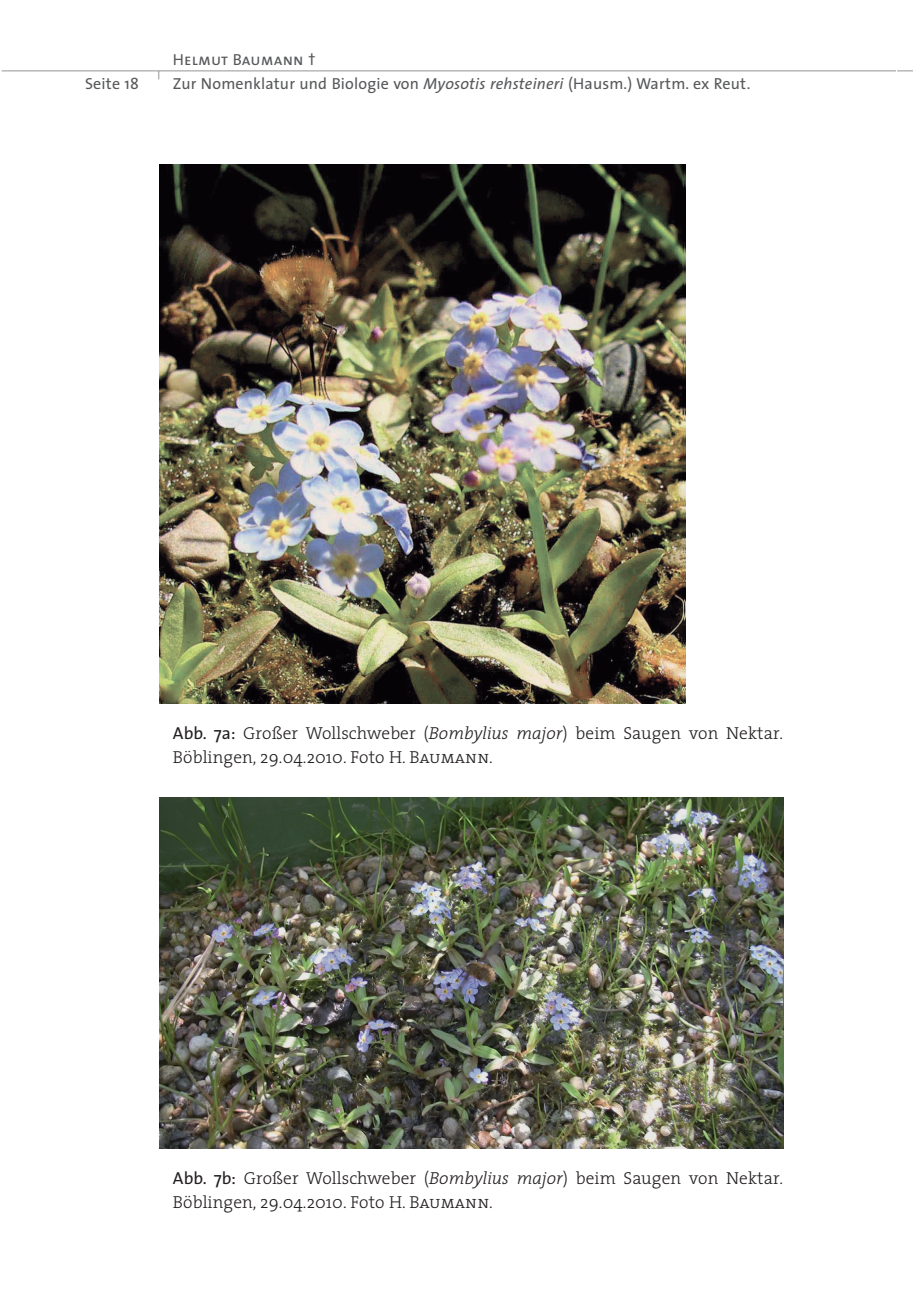
<style>
.page{position:relative;width:913px;height:1310px;background:#fff}
.page>*{position:absolute;margin:0;border:0;box-sizing:border-box;transform-origin:0 0}
.t1{font:300 17.4px/24px "The Serif";letter-spacing:.005em;color:#231f20}
.t2{font:16px "The Sans";letter-spacing:.01em;color:#57585a}
.t3{font:16px "The Sans Caps";letter-spacing:.01em;color:#57585a}
.s1{font-style:italic}
.s2{font-family:"The Sans";font-weight:400}
.s3{font-family:"The Serif Light Caps";font-weight:400}
</style>
<div class="page">
<hr style="left:2px;top:70px;width:894px;height:1px;background:#939598">
<svg style="left:897px;top:70px;width:16px;height:1px"></svg>
<img style="left:160px;top:164px;width:524px;height:539px">
<img style="left:160px;top:797px;width:623px;height:351px">
<p class="t3" style="left:173px;top:46px;width:144px">Helmut Baumann †</p>
<p class="t2" style="left:85px;top:70px;width:55px">Seite 18</p>
<p class="t2" style="left:173px;top:70px;width:579px">Zur Nomenklatur und Biologie von <span class="s1">Myosotis rehsteineri</span> (Hausm.) Wartm. ex Reut.</p>
<p class="t1" style="left:173px;top:720px;width:611px"><span class="s2">Abb. 7a:</span> Großer Wollschweber (<span class="s1">Bombylius major</span>) beim Saugen von Nektar.<br>Böblingen, 29.04.2010. Foto <span class="s3">H. Baumann</span>.</p>
<p class="t1" style="left:173px;top:1165px;width:611px"><span class="s2">Abb. 7b:</span> Großer Wollschweber (<span class="s1">Bombylius major</span>) beim Saugen von Nektar.<br>Böblingen, 29.04.2010. Foto <span class="s3">H. Baumann.</span></p>
</div>
